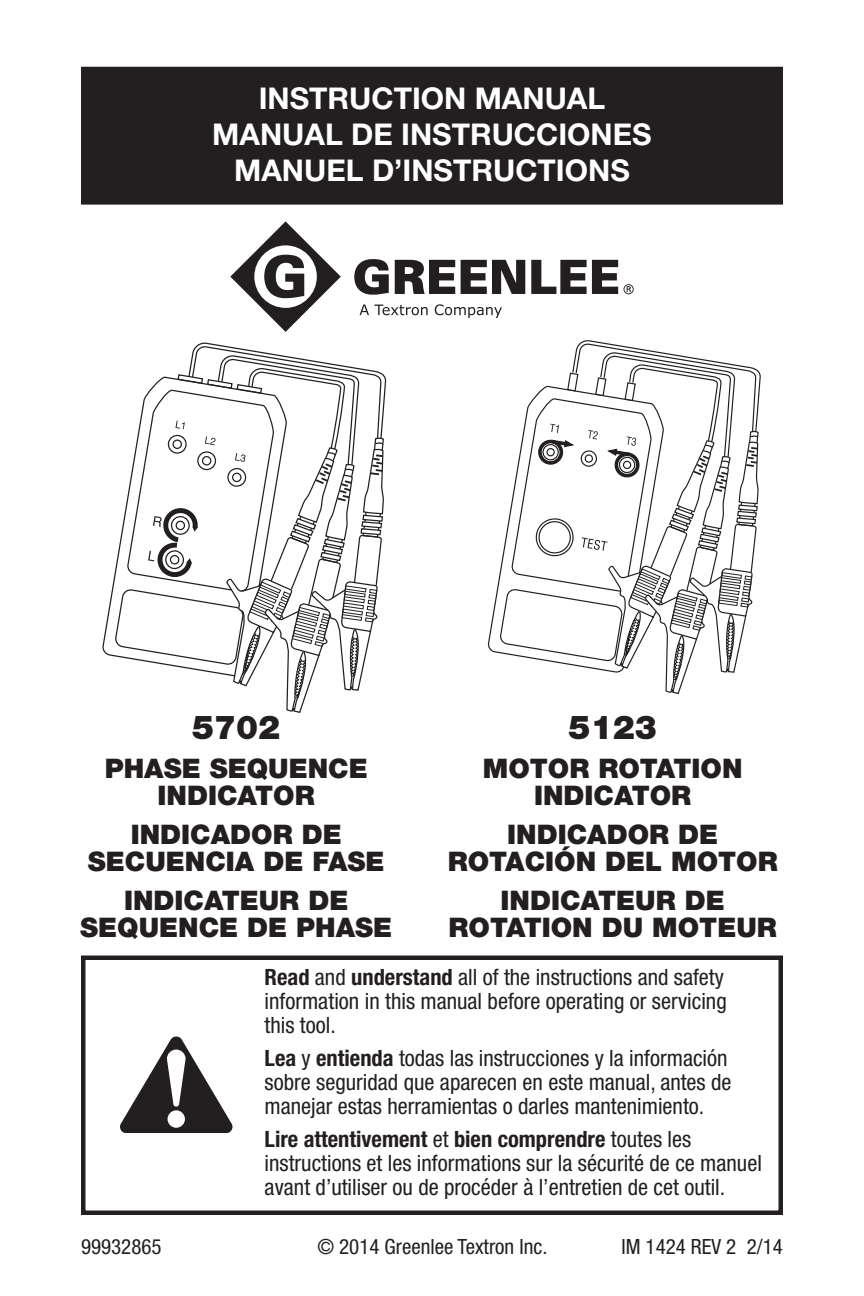
<style>
.page{position:relative;width:864px;height:1296px;background:#fff}
.page>*{position:absolute;margin:0;border:0;box-sizing:border-box;transform-origin:0 0}
.t1{font:900 33px "Helvetica Neue LT Std";color:#231f20}
.t2{font:700 30px/36px "Helvetica Neue LT Std";color:#fff;text-align:center}
.t3{font:900 27px/27px "Helvetica Neue LT Std";color:#231f20;text-align:center}
.t4{font:condensed 22.5px/24px "Helvetica Neue LT Std";color:#231f20}
.t5{font:condensed 21px "Helvetica Neue LT Std";color:#231f20}
.s1{font-weight:700}
</style>
<div class="page">
<svg style="left:113px;top:342px;width:274px;height:371px"></svg>
<svg style="left:498px;top:340px;width:263px;height:355px"></svg>
<div style="left:82px;top:68px;width:700px;height:135px;background:#231f20"></div>
<div style="left:81px;top:67px;width:702px;height:138px;border:3px solid #231f20"></div>
<div style="left:81px;top:956px;width:702px;height:259px;border:4px solid #231f20"></div>
<svg style="left:120px;top:1036px;width:112px;height:97px"></svg>
<svg style="left:230px;top:221px;width:111px;height:111px"></svg>
<svg style="left:624px;top:284px;width:10px;height:10px"></svg>
<svg style="left:395px;top:260px;width:60px;height:34px"></svg>
<svg style="left:461px;top:260px;width:64px;height:34px"></svg>
<svg style="left:531px;top:260px;width:87px;height:34px"></svg>
<svg style="left:354px;top:259px;width:35px;height:36px"></svg>
<svg style="left:360px;top:305px;width:68px;height:10px"></svg>
<svg style="left:435px;top:304px;width:67px;height:14px"></svg>
<h2 class="t2" style="left:212px;top:80px;width:441px">INSTRUCTION MANUAL<br>MANUAL DE INSTRUCCIONES<br>MANUEL D’INSTRUCTIONS</h2>
<h1 class="t1" style="left:192px;top:708px;width:90px">5702</h1>
<p class="t3" style="left:105px;top:755px;width:265px">PHASE SEQUENCE<br>INDICATOR</p>
<p class="t3" style="left:88px;top:821px;width:298px">INDICADOR DE<br>SECUENCIA DE FASE</p>
<p class="t3" style="left:80px;top:887px;width:314px">INDICATEUR DE<br>SEQUENCE DE PHASE</p>
<h1 class="t1" style="left:569px;top:708px;width:90px">5123</h1>
<p class="t3" style="left:483px;top:755px;width:261px">MOTOR ROTATION<br>INDICATOR</p>
<p class="t3" style="left:448px;top:821px;width:332px">INDICADOR DE<br>ROTACIÓN DEL MOTOR</p>
<p class="t3" style="left:449px;top:887px;width:330px">INDICATEUR DE<br>ROTATION DU MOTEUR</p>
<p class="t4" style="left:265px;top:965px;width:464px"><span class="s1">Read</span> and <span class="s1">understand</span> all of the instructions and safety information in this manual before operating or servicing this tool.</p>
<p class="t4" style="left:265px;top:1046px;width:468px"><span class="s1">Lea</span> y <span class="s1">entienda</span> todas las instrucciones y la información sobre seguridad que aparecen en este manual, antes de manejar estas herramientas o darles mantenimiento.</p>
<p class="t4" style="left:265px;top:1127px;width:499px"><span class="s1">Lire attentivement</span> et <span class="s1">bien comprendre</span> toutes les instructions et les informations sur la sécurité de ce manuel avant d’utiliser ou de procéder à l’entretien de cet outil.</p>
<p class="t5" style="left:81px;top:1234px;width:82px">99932865</p>
<p class="t5" style="left:317px;top:1234px;width:232px">© 2014 Greenlee Textron Inc.</p>
<p class="t5" style="left:621px;top:1234px;width:163px">IM 1424 REV 2 2/14</p>
</div>
